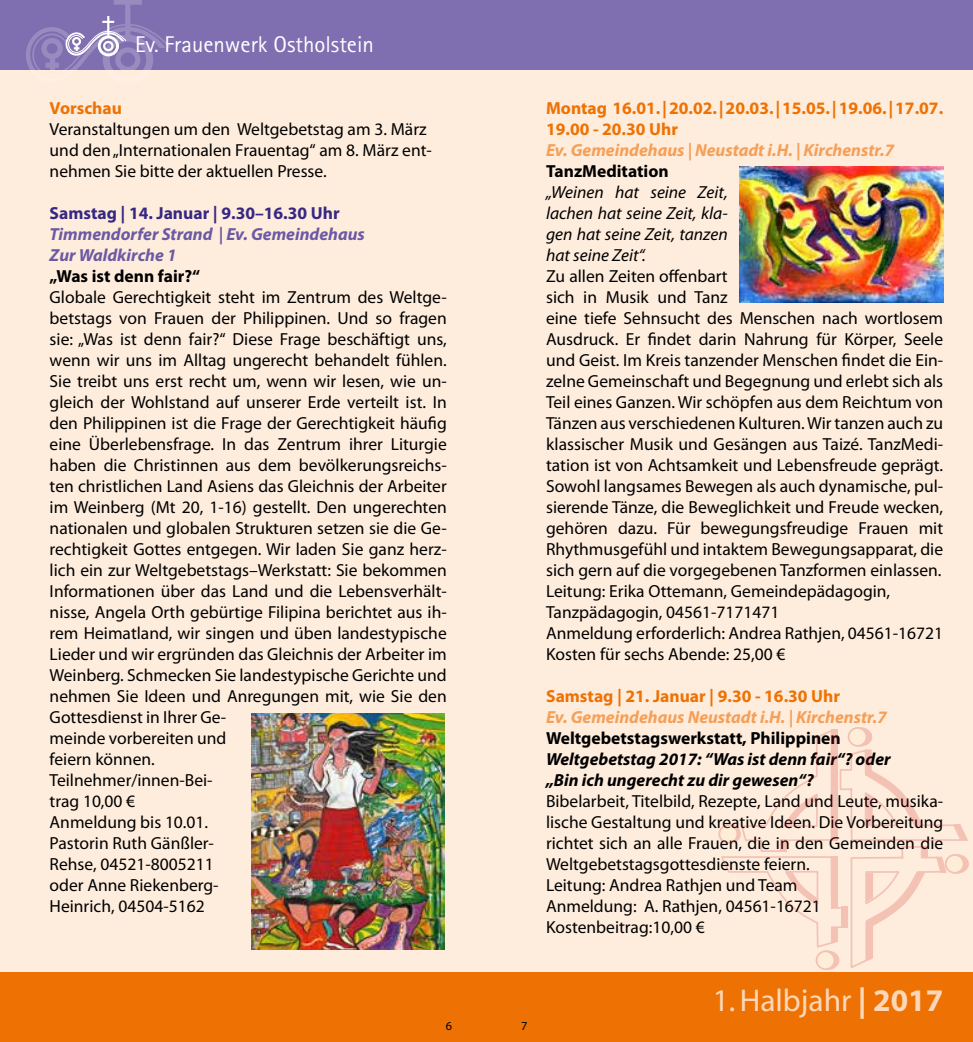
<style>
.page{position:relative;width:973px;height:1042px;background:#fff}
.page>*{position:absolute;margin:0;border:0;box-sizing:border-box;transform-origin:0 0}
.t1{font:31.5px "Myriad";color:#fcd8b9}
.t2{font:22.75px "Rotis Sans Serif";color:#fff}
.t3{font:17.5px/21px "Myriad Pro";color:#000}
.t4{font:700 17.5px/21px "Myriad Pro";color:#ee7203}
.t5{font:italic 700 17.5px "Myriad Pro";color:#f59f57}
.t6{font:italic 17.5px/21px "Myriad Pro";color:#000;text-align:justify}
.t7{font:italic 700 17.5px/21px "Myriad Pro";color:#000}
.t8{font:700 17.5px "Myriad Pro";color:#000}
.t9{font:italic 700 17.5px/21px "Myriad Pro";color:#6b59a3}
.t10{font:700 17.5px "Myriad Pro";color:#362783}
.t11{font:12.25px "Myriad";color:#000}
.s1{font-weight:700}
</style>
<div class="page">
<div style="left:0;top:0;width:486px;height:1042px;background:#feecdc"></div>
<div style="left:486px;top:0;width:486px;height:1040px;background:#feecdc"></div>
<div style="left:0;top:0;width:972px;height:69px;background:#7f6fb0"></div>
<div style="left:0;top:972px;width:972px;height:70px;background:#ee7203"></div>
<div style="left:125px;top:0;width:5px;height:36px;background:#988bbf"></div>
<div style="left:114px;top:0;width:28px;height:5px;background:#988bbf"></div>
<hr style="left:107px;top:16px;width:2px;height:20px;background:#fff">
<svg style="left:24px;top:21px;width:147px;height:49px"></svg>
<img style="left:739px;top:166px;width:204px;height:137px">
<img style="left:252px;top:713px;width:192px;height:236px">
<div style="left:718px;top:824px;width:20px;height:20px;border:2px solid #cd171a;border-radius:50%"></div>
<svg style="left:719px;top:727px;width:249px;height:243px"></svg>
<h2 class="t2" style="left:135px;top:31px;width:240px">Ev. Frauenwerk Ostholstein</h2>
<p class="t4" style="left:50px;top:97px;width:74px">Vorschau</p>
<p class="t3" style="left:50px;top:118px;width:383px">Veranstaltungen um den Weltgebetstag am 3. März und den „Internationalen Frauentag“ am 8. März ent&shy;nehmen Sie bitte der aktuellen Presse.</p>
<p class="t10" style="left:50px;top:201px;width:291px">Samstag | 14. Januar | 9.30–16.30 Uhr</p>
<p class="t9" style="left:50px;top:223px;width:316px">Timmendorfer Strand | Ev. Gemeindehaus<br>Zur Waldkirche 1</p>
<p class="t8" style="left:50px;top:264px;width:152px">„Was ist denn fair?“</p>
<p class="t3" style="left:50px;top:286px;width:398px">Globale Gerechtigkeit steht im Zentrum des Weltge&shy;betstags von Frauen der Philippinen. Und so fragen sie: „Was ist denn fair?“ Diese Frage beschäftigt uns, wenn wir uns im Alltag ungerecht behandelt fühlen.<br>Sie treibt uns erst recht um, wenn wir lesen, wie un&shy;gleich der Wohlstand auf unserer Erde verteilt ist. In den Philippinen ist die Frage der Gerechtigkeit häufig eine Überlebensfrage. In das Zentrum ihrer Liturgie haben die Christinnen aus dem bevölkerungsreichs&shy;ten christlichen Land Asiens das Gleichnis der Arbeiter im Weinberg (Mt 20, 1-16) gestellt. Den ungerechten nationalen und globalen Strukturen setzen sie die Ge&shy;rechtigkeit Gottes entgegen. Wir laden Sie ganz herz&shy;lich ein zur Weltgebetstags–Werkstatt: Sie bekommen Informationen über das Land und die Lebensverhält&shy;nisse, Angela Orth gebürtige Filipina berichtet aus ih&shy;rem Heimatland, wir singen und üben landestypische Lieder und wir ergründen das Gleichnis der Arbeiter im Weinberg. Schmecken Sie landestypische Gerichte und nehmen Sie Ideen und Anregungen mit, wie Sie den Gottesdienst in Ihrer Ge-<br>meinde vorbereiten und<br>feiern können.<br>Teilnehmer/innen-Bei-<br>trag 10,00 €<br>Anmeldung bis 10.01.<br>Pastorin Ruth Gänßler-<br>Rehse, 04521-8005211<br>oder Anne Riekenberg-<br>Heinrich, 04504-5162</p>
<p class="t4" style="left:546px;top:97px;width:398px">Montag 16.01. | 20.02. | 20.03. | 15.05. | 19.06. | 17.07.<br>19.00 - 20.30 Uhr</p>
<p class="t5" style="left:546px;top:139px;width:349px">Ev. Gemeindehaus | Neustadt i.H. | Kirchenstr.7</p>
<p class="t8" style="left:546px;top:160px;width:124px">TanzMeditation</p>
<p class="t6" style="left:546px;top:181px;width:183px">„Weinen hat seine Zeit, lachen hat seine Zeit, kla&shy;gen hat seine Zeit, tanzen hat seine Zeit“.</p>
<p class="t3" style="left:546px;top:265px;width:398px">Zu allen Zeiten offenbart<br>sich in Musik und Tanz<br>eine tiefe Sehnsucht des Menschen nach wortlosem Ausdruck. Er findet darin Nahrung für Körper, Seele und Geist. Im Kreis tanzender Menschen findet die Ein&shy;zelne Gemeinschaft und Begegnung und erlebt sich als Teil eines Ganzen. Wir schöpfen aus dem Reichtum von Tänzen aus verschiedenen Kulturen. Wir tanzen auch zu klassischer Musik und Gesängen aus Taizé. TanzMedi&shy;tation ist von Achtsamkeit und Lebensfreude geprägt.<br>Sowohl langsames Bewegen als auch dynamische, pul&shy;sierende Tänze, die Beweglichkeit und Freude wecken, gehören dazu. Für bewegungsfreudige Frauen mit Rhythmusgefühl und intaktem Bewegungsapparat, die sich gern auf die vorgegebenen Tanzformen einlassen.<br>Leitung: Erika Ottemann, Gemeindepädagogin, Tanzpädagogin, 04561-7171471<br>Anmeldung erforderlich: Andrea Rathjen, 04561-16721<br>Kosten für sechs Abende: 25,00 €</p>
<p class="t4" style="left:546px;top:685px;width:295px">Samstag | 21. Januar | 9.30 - 16.30 Uhr</p>
<p class="t5" style="left:546px;top:706px;width:342px">Ev. Gemeindehaus Neustadt i.H. | Kirchenstr.7</p>
<p class="t8" style="left:546px;top:727px;width:296px">Weltgebetstagswerkstatt, Philippinen</p>
<p class="t7" style="left:546px;top:748px;width:346px">Weltgebetstag 2017: “Was ist denn fair“? oder „Bin ich ungerecht zu dir gewesen“?</p>
<p class="t3" style="left:546px;top:790px;width:398px">Bibelarbeit, Titelbild, Rezepte, Land und Leute, musika&shy;lische Gestaltung und kreative Ideen. Die Vorbereitung richtet sich an alle Frauen, die in den Gemeinden die Weltgebetstagsgottesdienste feiern.<br>Leitung: Andrea Rathjen und Team<br>Anmeldung: A. Rathjen, 04561-16721<br>Kostenbeitrag:10,00 €</p>
<p class="t11" style="left:446px;top:1019px;width:8px">6</p>
<p class="t11" style="left:521px;top:1019px;width:8px">7</p>
<h1 class="t1" style="left:712px;top:985px;width:232px">1. Halbjahr <span class="s1">| 2017</span></h1>
</div>
